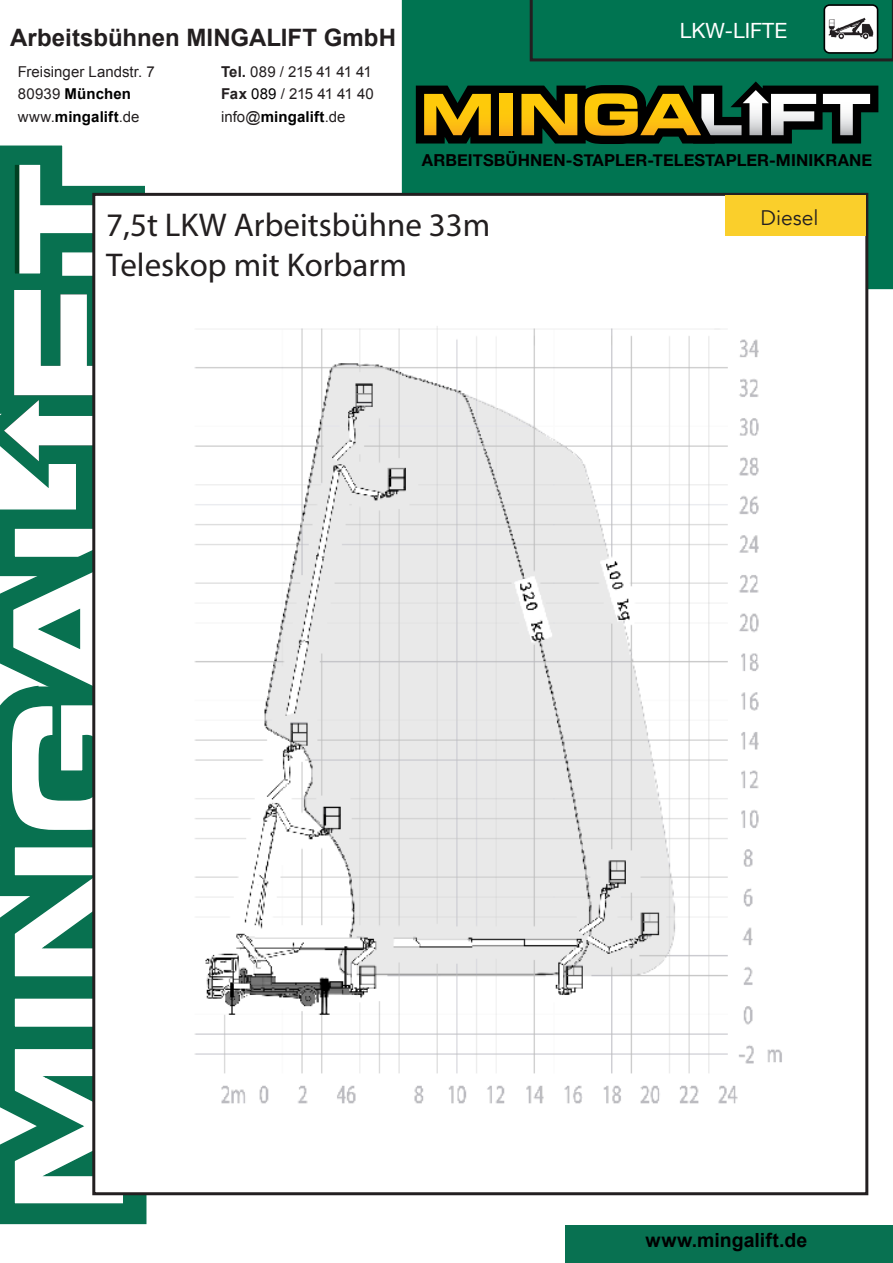
<style>
.page{position:relative;width:893px;height:1263px;background:#fff}
.page>*{position:absolute;margin:0;border:0;box-sizing:border-box;transform-origin:0 0}
.t1{font:33px "Myriad Pro";color:#231f20}
.t2{font:700 24px "Arial";color:#231f20}
.t3{font:21px "Helvetica Neue";color:#fff}
.t4{font:21px "Avenir";color:#231f20}
.t5{font:700 19.5px "Arial";letter-spacing:.005em;color:#000}
.t6{font:700 16.5px "Helvetica Neue";letter-spacing:.005em;color:#000}
.t7{font:15px/22.5px "Arial";letter-spacing:-.03em;color:#231f20}
.t8{font:15px/22.5px "Arial";color:#231f20}
.s1{font-weight:700}
.s2{color:#000}
.s3{font-weight:700;color:#000}
</style>
<div class="page">
<div style="left:402px;top:0;width:491px;height:289px;background:#007451"></div>
<svg style="left:0;top:145px;width:147px;height:378px"></svg>
<svg style="left:13px;top:163px;width:112px;height:113px"></svg>
<svg style="left:0;top:523px;width:149px;height:702px;fill:#087150"></svg>
<svg style="left:13px;top:1047px;width:112px;height:158px"></svg>
<div style="left:14px;top:998px;width:110px;height:29px;background:#fff"></div>
<div style="left:13px;top:997px;width:112px;height:31px;border:2px solid #087150"></div>
<svg style="left:13px;top:845px;width:79px;height:133px"></svg>
<svg style="left:4px;top:290px;width:88px;height:542px"></svg>
<div style="left:92px;top:193px;width:776px;height:1002px;background:#fff;border:3px solid #231f20"></div>
<div style="left:565px;top:1225px;width:328px;height:38px;background:#087151"></div>
<div style="left:725px;top:196px;width:140px;height:40px;background:#facf2b"></div>
<svg style="left:530px;top:0;width:363px;height:61px"></svg>
<svg style="left:416px;top:81px;width:462px;height:63px"></svg>
<img style="left:826px;top:14px;width:49px;height:26px">
<img style="left:194px;top:326px;width:588px;height:778px">
<h2 class="t2" style="left:10px;top:22px;width:387px">Arbeitsbühnen MINGALIFT GmbH</h2>
<p class="t7" style="left:221px;top:60px;width:154px"><span class="s1">Tel.</span> 089 / 215 41 41 41<br><span class="s1">Fax</span> <span class="s2">089</span> / 215 41 41 40 info@<span class="s3">mingalift</span>.de</p>
<p class="t8" style="left:18px;top:60px;width:138px">Freisinger Landstr. 7<br>80939 <span class="s3">München </span>www.<span class="s3">mingalift</span>.de</p>
<p class="t3" style="left:680px;top:16px;width:109px">LKW-LIFTE</p>
<p class="t6" style="left:422px;top:147px;width:452px">ARBEITSBÜHNEN-STAPLER-TELESTAPLER-MINIKRANE</p>
<p class="t1" style="left:106px;top:205px;width:386px">7,5t LKW Arbeitsbühne 33m</p>
<p class="t1" style="left:106px;top:244px;width:302px">Teleskop mit Korbarm</p>
<p class="t4" style="left:761px;top:205px;width:59px">Diesel</p>
<h3 class="t5" style="left:646px;top:1227px;width:163px">www.mingalift.de</h3>
</div>
